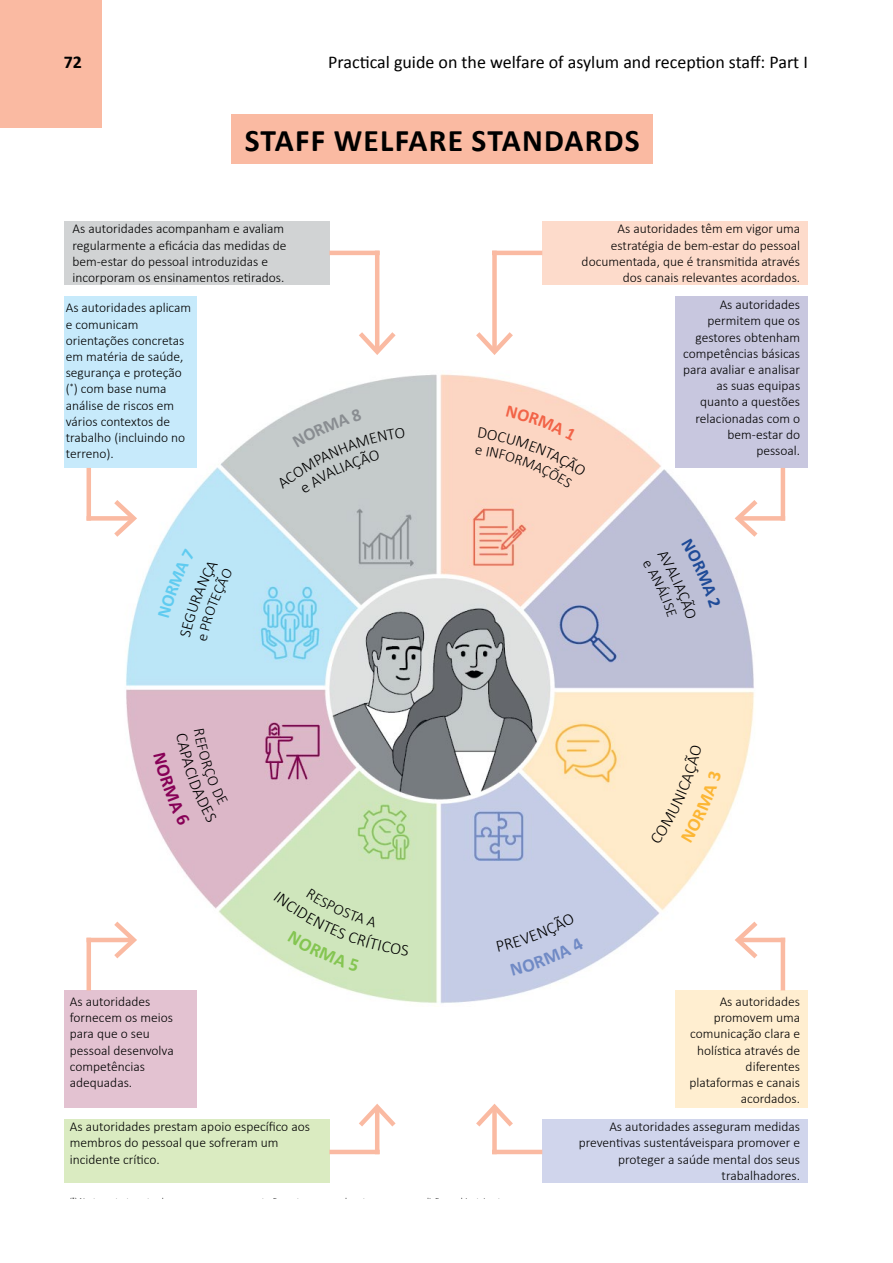
<style>
.page{position:relative;width:893px;height:1263px;background:#fff}
.page>*{position:absolute;margin:0;border:0;box-sizing:border-box;transform-origin:0 0}
.HL2{font:700 31.5px "Calibri";letter-spacing:.04em;color:#000}
.t1{font:18px "Calibri";color:#000}
.t2{font:700 18px "Calibri";color:#000}
.t3{font:300 13.5px/16.2px "Calibri";color:#000}
</style>
<div class="page">
<div style="left:0;top:0;width:102px;height:128px;background:#fabaa2"></div>
<div style="left:232px;top:115px;width:421px;height:49px;background:#fabaa2"></div>
<img style="left:117px;top:374px;width:642px;height:629px">
<div style="left:542px;top:221px;width:266px;height:63px;background:#fddbcb"></div>
<div style="left:64px;top:221px;width:265px;height:63px;background:#d1d3d4"></div>
<div style="left:542px;top:1119px;width:266px;height:63px;background:#d0d5ec"></div>
<div style="left:64px;top:1119px;width:265px;height:63px;background:#daebc1"></div>
<div style="left:675px;top:297px;width:133px;height:171px;background:#c8c7df"></div>
<div style="left:64px;top:297px;width:133px;height:171px;background:#c7eafb"></div>
<div style="left:675px;top:990px;width:133px;height:117px;background:#ffeed0"></div>
<div style="left:64px;top:990px;width:133px;height:117px;background:#e3c2d1"></div>
<hr style="left:492px;top:251px;width:50px;height:4px;background:#fabaa2">
<div style="left:492px;top:251px;width:5px;height:99px;background:#fabaa2"></div>
<svg style="left:476px;top:332px;width:37px;height:23px"></svg>
<hr style="left:492px;top:1150px;width:50px;height:4px;background:#fabaa2">
<div style="left:492px;top:1108px;width:5px;height:46px;background:#fabaa2"></div>
<svg style="left:476px;top:1104px;width:37px;height:22px"></svg>
<hr style="left:329px;top:251px;width:51px;height:4px;background:#fabaa2">
<hr style="left:375px;top:251px;width:4px;height:99px;background:#fabaa2">
<svg style="left:359px;top:332px;width:37px;height:23px"></svg>
<hr style="left:329px;top:1150px;width:51px;height:4px;background:#fabaa2">
<hr style="left:375px;top:1108px;width:4px;height:46px;background:#fabaa2">
<svg style="left:359px;top:1104px;width:37px;height:22px"></svg>
<hr style="left:781px;top:468px;width:4px;height:53px;background:#fabaa2">
<div style="left:739px;top:516px;width:46px;height:5px;background:#fabaa2"></div>
<svg style="left:735px;top:500px;width:22px;height:37px"></svg>
<hr style="left:87px;top:468px;width:4px;height:53px;background:#fabaa2">
<div style="left:87px;top:516px;width:45px;height:5px;background:#fabaa2"></div>
<svg style="left:114px;top:500px;width:23px;height:37px"></svg>
<hr style="left:781px;top:938px;width:4px;height:52px;background:#fabaa2">
<hr style="left:739px;top:938px;width:46px;height:4px;background:#fabaa2">
<svg style="left:735px;top:921px;width:22px;height:37px"></svg>
<hr style="left:87px;top:938px;width:4px;height:52px;background:#fabaa2">
<hr style="left:87px;top:938px;width:45px;height:4px;background:#fabaa2">
<svg style="left:114px;top:921px;width:23px;height:37px"></svg>
<div style="left:158px;top:548px;width:75px;height:94px;background:#bbe6f7"></div>
<div style="left:153px;top:729px;width:75px;height:97px;background:#dcb7c8"></div>
<div style="left:274px;top:889px;width:135px;height:83px;background:#cfe6bc"></div>
<div style="left:650px;top:744px;width:71px;height:100px;background:#ffebca"></div>
<div style="left:496px;top:912px;width:88px;height:64px;background:#c5cce6"></div>
<div style="left:277px;top:408px;width:128px;height:85px;background:#c5cbcb"></div>
<div style="left:475px;top:405px;width:112px;height:83px;background:#fcd6c3"></div>
<div style="left:643px;top:539px;width:78px;height:81px;background:#bdbfd6"></div>
<h2 class="t2" style="left:64px;top:50px;width:20px">72</h2>
<h2 class="t1" style="left:328px;top:50px;width:481px">Practical guide on the welfare of asylum and reception staff: Part I</h2>
<h2 class="HL2" style="left:245px;top:121px;width:396px">STAFF WELFARE STANDARDS</h2>
<p class="t3" style="left:72px;top:221px;width:216px">As autoridades acompanham e avaliam regularmente a eficácia das medidas de bem-estar do pessoal introduzidas e incorporam os ensinamentos retirados.</p>
<p class="t3" style="left:582px;top:221px;width:220px;text-align:right">As autoridades têm em vigor uma estratégia de bem-estar do pessoal documentada, que é transmitida através dos canais relevantes acordados.</p>
<p class="t3" style="left:66px;top:300px;width:127px">As autoridades aplicam e comunicam orientações concretas em matéria de saúde, segurança e proteção (<sup>*</sup>) com base numa análise de riscos em vários contextos de trabalho (incluindo no terreno).</p>
<p class="t3" style="left:683px;top:296px;width:119px;text-align:right">As autoridades permitem que os gestores obtenham competências básicas para avaliar e analisar as suas equipas quanto a questões relacionadas com o bem-estar do pessoal.</p>
<p class="t3" style="left:70px;top:993px;width:105px">As autoridades fornecem os meios para que o seu pessoal desenvolva competências adequadas.</p>
<p class="t3" style="left:70px;top:1118px;width:242px">As autoridades prestam apoio específico aos membros do pessoal que sofreram um incidente crítico.</p>
<p class="t3" style="left:689px;top:993px;width:112px;text-align:right">As autoridades promovem uma comunicação clara e holística através de diferentes plataformas e canais acordados.</p>
<p class="t3" style="left:579px;top:1118px;width:223px;text-align:right">As autoridades asseguram medidas preventivas sustentáveispara promover e proteger a saúde mental dos seus trabalhadores.</p>
</div>
